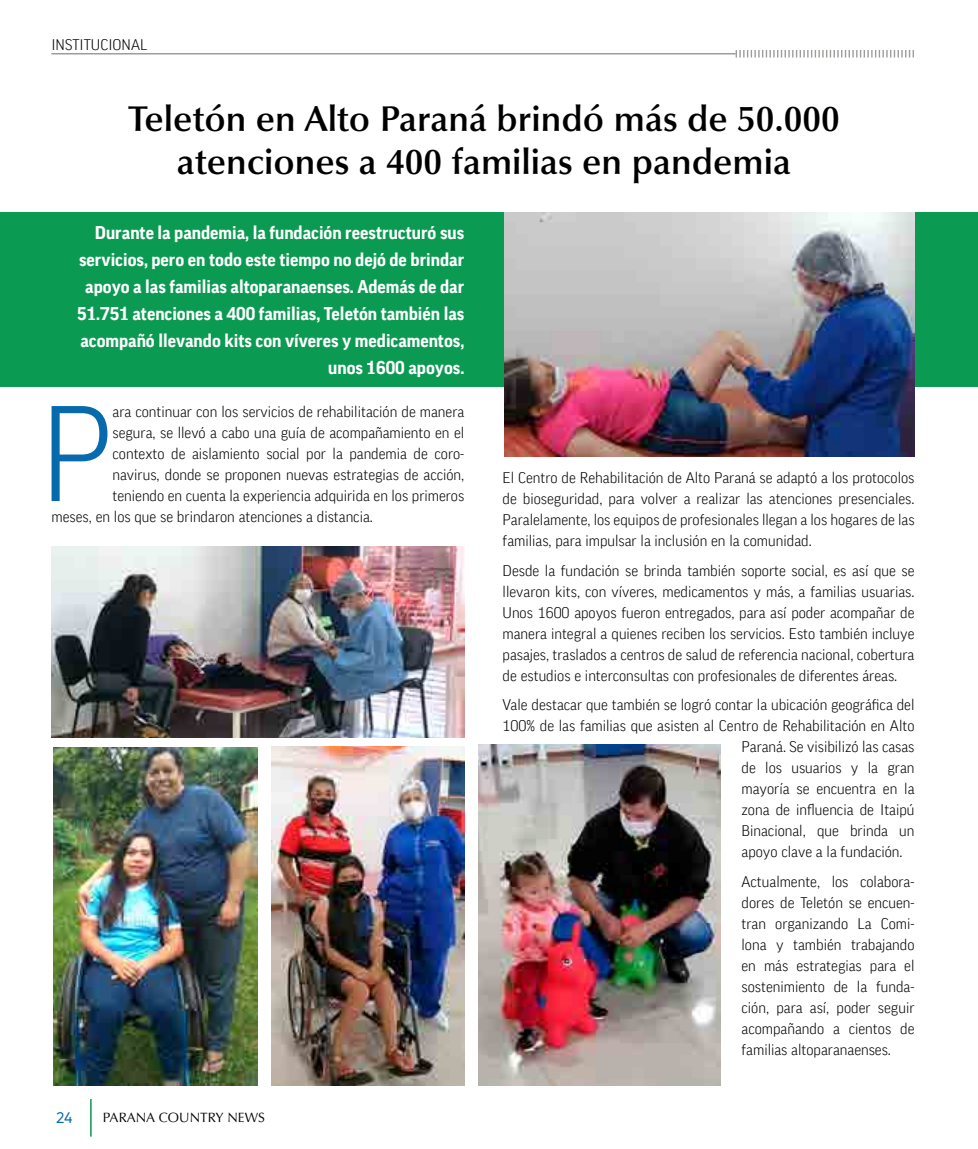
<style>
.page{position:relative;width:978px;height:1149px;background:#fff}
.page>*{position:absolute;margin:0;border:0;box-sizing:border-box;transform-origin:0 0}
.t1{font:300 130.8px "FF Good Pro";color:#066aac}
.t2{font:600 36px/43.2px "Optima LT Std";color:#000;text-align:center}
.t3{font:700 18px/27px "FF Good Pro";color:#fff;text-align:right}
.t4{font:300 15px/21px "FF Good Pro";color:#000;text-align:justify}
.t5{font:15px "Uni Neue";color:#066aac}
.t6{font:13.5px "Optima LT Std";color:#000}
</style>
<div class="page">
<div style="left:0;top:212px;width:978px;height:174px;background:#0b9a51"></div>
<img style="left:504px;top:212px;width:410px;height:244px">
<img style="left:271px;top:746px;width:193px;height:339px">
<img style="left:478px;top:744px;width:242px;height:341px">
<img style="left:52px;top:546px;width:412px;height:191px">
<img style="left:53px;top:747px;width:204px;height:338px">
<hr style="left:90px;top:1098px;width:2px;height:38px;background:#0b9a51">
<hr style="left:51px;top:53px;width:685px;height:1px;background:#9d9d9c">
<svg style="left:736px;top:50px;width:178px;height:7px"></svg>
<p class="t4" style="left:51px;top:34px;width:97px">INSTITUCIONAL</p>
<h2 class="t2" style="left:128px;top:97px;width:713px">Teletón en Alto Paraná brindó más de 50.000 atenciones a 400 familias en pandemia</h2>
<p class="t3" style="left:77px;top:219px;width:389px">Durante la pandemia, la fundación reestructuró sus servicios, pero en todo este tiempo no dejó de brindar apoyo a las familias altoparanaenses. Además de dar 51.751 atenciones a 400 familias, Teletón también las acompañó llevando kits con víveres y medicamentos, unos 1600 apoyos.</p>
<h1 class="t1" style="left:40px;top:379px;width:74px">P</h1>
<p class="t4" style="left:113px;top:401px;width:353px">ara continuar con los servicios de rehabilitación de manera</p>
<p class="t4" style="left:113px;top:422px;width:353px">segura, se llevó a cabo una guía de acompañamiento en el</p>
<p class="t4" style="left:113px;top:443px;width:353px">contexto de aislamiento social por la pandemia de coro-</p>
<p class="t4" style="left:113px;top:464px;width:353px">navirus, donde se proponen nuevas estrategias de acción,</p>
<p class="t4" style="left:113px;top:485px;width:353px">teniendo en cuenta la experiencia adquirida en los primeros</p>
<p class="t4" style="left:52px;top:506px;width:323px">meses, en los que se brindaron atenciones a distancia.</p>
<p class="t5" style="left:56px;top:1108px;width:18px">24</p>
<p class="t6" style="left:103px;top:1108px;width:164px">PARANA COUNTRY NEWS</p>
<p class="t4" style="left:503px;top:467px;width:413px">El Centro de Rehabilitación de Alto Paraná se adaptó a los protocolos de bioseguridad, para volver a realizar las atenciones presenciales.<br>Paralelamente, los equipos de profesionales llegan a los hogares de las familias, para impulsar la inclusión en la comunidad.</p>
<p class="t4" style="left:503px;top:559px;width:413px">Desde la fundación se brinda también soporte social, es así que se llevaron kits, con víveres, medicamentos y más, a familias usuarias.<br>Unos 1600 apoyos fueron entregados, para así poder acompañar de manera integral a quienes reciben los servicios. Esto también incluye pasajes, traslados a centros de salud de referencia nacional, cobertura de estudios e interconsultas con profesionales de diferentes áreas.</p>
<p class="t4" style="left:503px;top:694px;width:413px">Vale destacar que también se logró contar la ubicación geográfica del</p>
<p class="t4" style="left:503px;top:715px;width:413px">100% de las familias que asisten al Centro de Rehabilitación en Alto</p>
<p class="t4" style="left:742px;top:736px;width:174px">Paraná. Se visibilizó las casas</p>
<p class="t4" style="left:742px;top:757px;width:174px">de los usuarios y la gran</p>
<p class="t4" style="left:742px;top:778px;width:174px">mayoría se encuentra en la</p>
<p class="t4" style="left:742px;top:799px;width:174px">zona de influencia de Itaipú</p>
<p class="t4" style="left:742px;top:820px;width:174px">Binacional, que brinda un</p>
<p class="t4" style="left:742px;top:841px;width:163px">apoyo clave a la fundación.</p>
<p class="t4" style="left:742px;top:870px;width:174px">Actualmente, los colabora&shy;dores de Teletón se encuen&shy;tran organizando La Comi&shy;lona y también trabajando en más estrategias para el sostenimiento de la funda&shy;ción, para así, poder seguir acompañando a cientos de familias altoparanaenses.</p>
</div>
